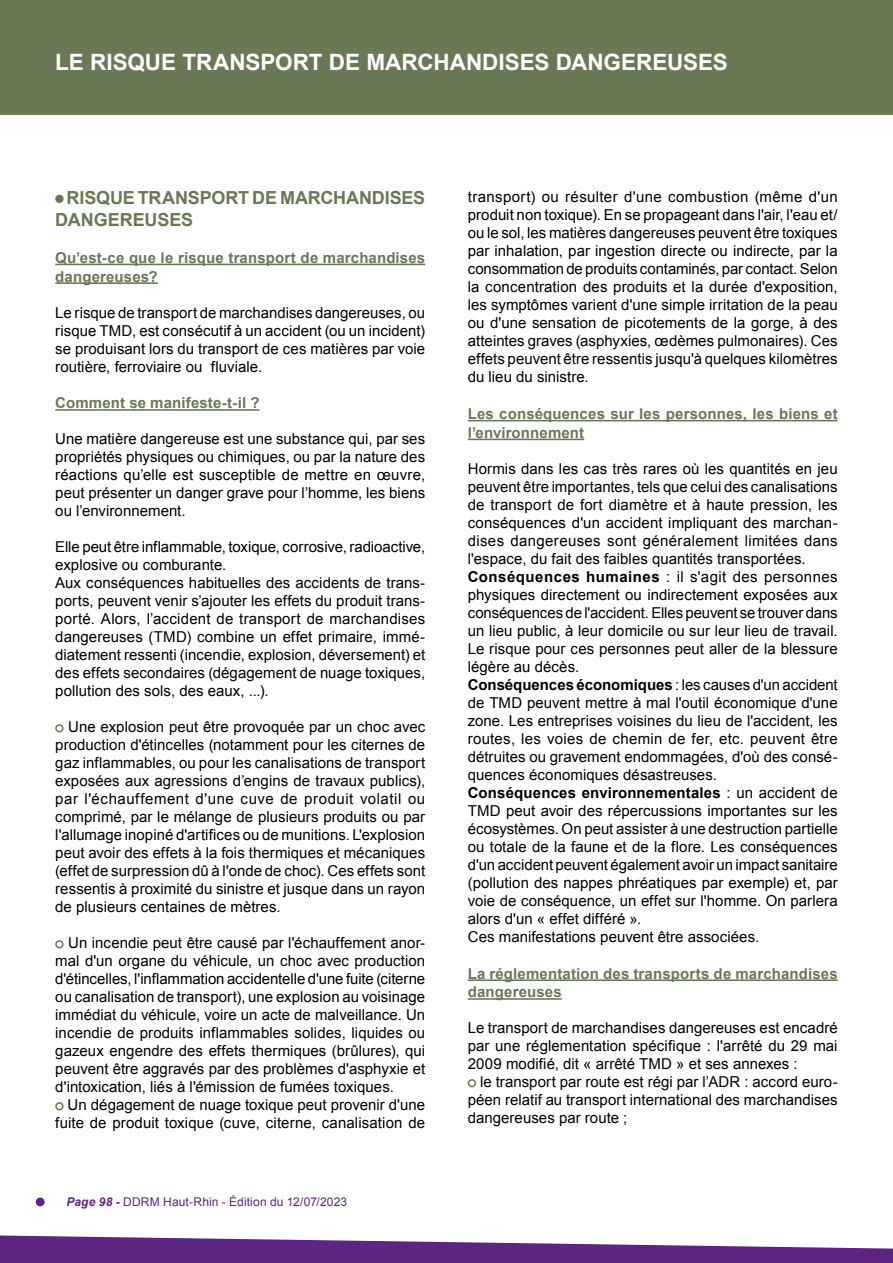
<style>
.page{position:relative;width:893px;height:1263px;background:#fff}
.page>*{position:absolute;margin:0;border:0;box-sizing:border-box;transform-origin:0 0}
.t1{font:700 22.5px "Arial";color:#fff}
.t2{font:700 18px/21.6px "Arial";letter-spacing:-.005em;color:#697855}
.t3{font:15px/18px "Arial";letter-spacing:.005em;color:#000;text-align:justify}
.t4{font:700 15px/18.8px "Arial";letter-spacing:.01em;color:#697855}
.t5{font:12px "Arial";letter-spacing:.015em;color:#5e2481}
.s1{font-weight:700;font-style:italic}
.s2{font-weight:700}
</style>
<div class="page">
<svg style="left:0;top:1235px;width:893px;height:28px"></svg>
<div style="left:36px;top:1197px;width:9px;height:9px;background:#5e2481;border-radius:50%"></div>
<hr style="left:55px;top:264px;width:370px;height:1px;background:#697855">
<hr style="left:55px;top:282px;width:103px;height:2px;background:#697855">
<hr style="left:55px;top:409px;width:204px;height:2px;background:#697855">
<div style="left:55px;top:195px;width:9px;height:8px;background:#697855;border-radius:50%"></div>
<div style="left:55px;top:724px;width:9px;height:8px;border:2px solid #697855;border-radius:50%"></div>
<div style="left:55px;top:940px;width:9px;height:8px;border:2px solid #697855;border-radius:50%"></div>
<div style="left:55px;top:1102px;width:9px;height:8px;border:2px solid #697855;border-radius:50%"></div>
<hr style="left:468px;top:420px;width:370px;height:1px;background:#697855">
<hr style="left:468px;top:439px;width:116px;height:1px;background:#697855">
<hr style="left:468px;top:979px;width:370px;height:2px;background:#697855">
<hr style="left:468px;top:998px;width:94px;height:2px;background:#697855">
<div style="left:468px;top:1079px;width:8px;height:8px;border:2px solid #697855;border-radius:50%"></div>
<div style="left:0;top:0;width:893px;height:115px;background:#697855"></div>
<h1 class="t1" style="left:55px;top:48px;width:674px">LE RISQUE TRANSPORT DE MARCHANDISES DANGEREUSES</h1>
<p class="t2" style="left:55px;top:188px;width:371px;text-indent:11px">RISQUE TRANSPORT DE MARCHANDISES<br>DANGEREUSES</p>
<p class="t4" style="left:55px;top:249px;width:371px">Qu’est-ce que le risque transport de marchandises dangereuses?</p>
<p class="t3" style="left:55px;top:303px;width:371px">Le risque de transport de marchandises dangereuses, ou risque TMD, est consécutif à un accident (ou un incident) se produisant lors du transport de ces matières par voie routière, ferroviaire ou fluviale.</p>
<p class="t4" style="left:55px;top:394px;width:206px">Comment se manifeste-t-il ?</p>
<p class="t3" style="left:55px;top:430px;width:371px">Une matière dangereuse est une substance qui, par ses propriétés physiques ou chimiques, ou par la nature des réactions qu’elle est susceptible de mettre en œuvre, peut présenter un danger grave pour l’homme, les biens ou l’environnement.</p>
<p class="t3" style="left:55px;top:538px;width:371px;text-align:left">Elle peut être inflammable, toxique, corrosive, radioactive, explosive ou comburante.<br>Aux conséquences habituelles des accidents de trans&shy;ports, peuvent venir s’ajouter les effets du produit trans&shy;porté. Alors, l’accident de transport de marchandises dangereuses (TMD) combine un effet primaire, immé&shy;diatement ressenti (incendie, explosion, déversement) et des effets secondaires (dégagement de nuage toxiques, pollution des sols, des eaux, ...).</p>
<p class="t3" style="left:55px;top:718px;width:371px;text-indent:13px">Une explosion peut être provoquée par un choc avec production d'étincelles (notamment pour les citernes de gaz inflammables, ou pour les canalisations de transport exposées aux agressions d’engins de travaux publics), par l'échauffement d'une cuve de produit volatil ou comprimé, par le mélange de plusieurs produits ou par l'allumage inopiné d'artifices ou de munitions. L'explosion peut avoir des effets à la fois thermiques et mécaniques (effet de surpression dû à l'onde de choc). Ces effets sont ressentis à proximité du sinistre et jusque dans un rayon de plusieurs centaines de mètres.</p>
<p class="t3" style="left:55px;top:934px;width:371px;text-indent:13px">Un incendie peut être causé par l'échauffement anor&shy;mal d'un organe du véhicule, un choc avec production d'étincelles, l'inflammation accidentelle d'une fuite (citerne ou canalisation de transport), une explosion au voisinage immédiat du véhicule, voire un acte de malveillance. Un incendie de produits inflammables solides, liquides ou gazeux engendre des effets thermiques (brûlures), qui peuvent être aggravés par des problèmes d'asphyxie et d'intoxication, liés à l'émission de fumées toxiques.</p>
<p class="t3" style="left:55px;top:1096px;width:371px;text-align:right">Un dégagement de nuage toxique peut provenir d'une fuite de produit toxique (cuve, citerne, canalisation de</p>
<p class="t5" style="left:66px;top:1194px;width:282px"><span class="s1">Page 98 -</span> DDRM Haut-Rhin - Édition du 12/07/2023</p>
<p class="t3" style="left:468px;top:188px;width:371px">transport) ou résulter d'une combustion (même d'un produit non toxique). En se propageant dans l'air, l'eau et/ ou le sol, les matières dangereuses peuvent être toxiques par inhalation, par ingestion directe ou indirecte, par la consommation de produits contaminés, par contact. Selon la concentration des produits et la durée d'exposition, les symptômes varient d'une simple irritation de la peau ou d'une sensation de picotements de la gorge, à des atteintes graves (asphyxies, œdèmes pulmonaires). Ces effets peuvent être ressentis jusqu'à quelques kilomètres du lieu du sinistre.</p>
<p class="t4" style="left:468px;top:405px;width:371px">Les conséquences sur les personnes, les biens et l’environnement</p>
<p class="t3" style="left:468px;top:460px;width:371px;text-align:left">Hormis dans les cas très rares où les quantités en jeu peuvent être importantes, tels que celui des canalisations de transport de fort diamètre et à haute pression, les conséquences d'un accident impliquant des marchan&shy;dises dangereuses sont généralement limitées dans l'espace, du fait des faibles quantités transportées.<br><span class="s2">Conséquences humaines</span> : il s'agit des personnes physiques directement ou indirectement exposées aux conséquences de l'accident. Elles peuvent se trouver dans un lieu public, à leur domicile ou sur leur lieu de travail.<br>Le risque pour ces personnes peut aller de la blessure légère au décès.<br><span class="s2">Conséquences économiques</span> : les causes d'un accident de TMD peuvent mettre à mal l'outil économique d'une zone. Les entreprises voisines du lieu de l'accident, les routes, les voies de chemin de fer, etc. peuvent être détruites ou gravement endommagées, d'où des consé&shy;quences économiques désastreuses.<br><span class="s2">Conséquences environnementales</span> : un accident de TMD peut avoir des répercussions importantes sur les écosystèmes. On peut assister à une destruction partielle ou totale de la faune et de la flore. Les conséquences d'un accident peuvent également avoir un impact sanitaire (pollution des nappes phréatiques par exemple) et, par voie de conséquence, un effet sur l'homme. On parlera alors d'un « effet différé ».<br>Ces manifestations peuvent être associées.</p>
<p class="t4" style="left:468px;top:964px;width:371px">La réglementation des transports de marchandises dangereuses</p>
<p class="t3" style="left:468px;top:1019px;width:371px">Le transport de marchandises dangereuses est encadré par une réglementation spécifique : l'arrêté du 29 mai 2009 modifié, dit « arrêté TMD » et ses annexes :</p>
<p class="t3" style="left:468px;top:1073px;width:371px;text-indent:12px">le transport par route est régi par l’ADR : accord euro&shy;péen relatif au transport international des marchandises dangereuses par route ;</p>
</div>
